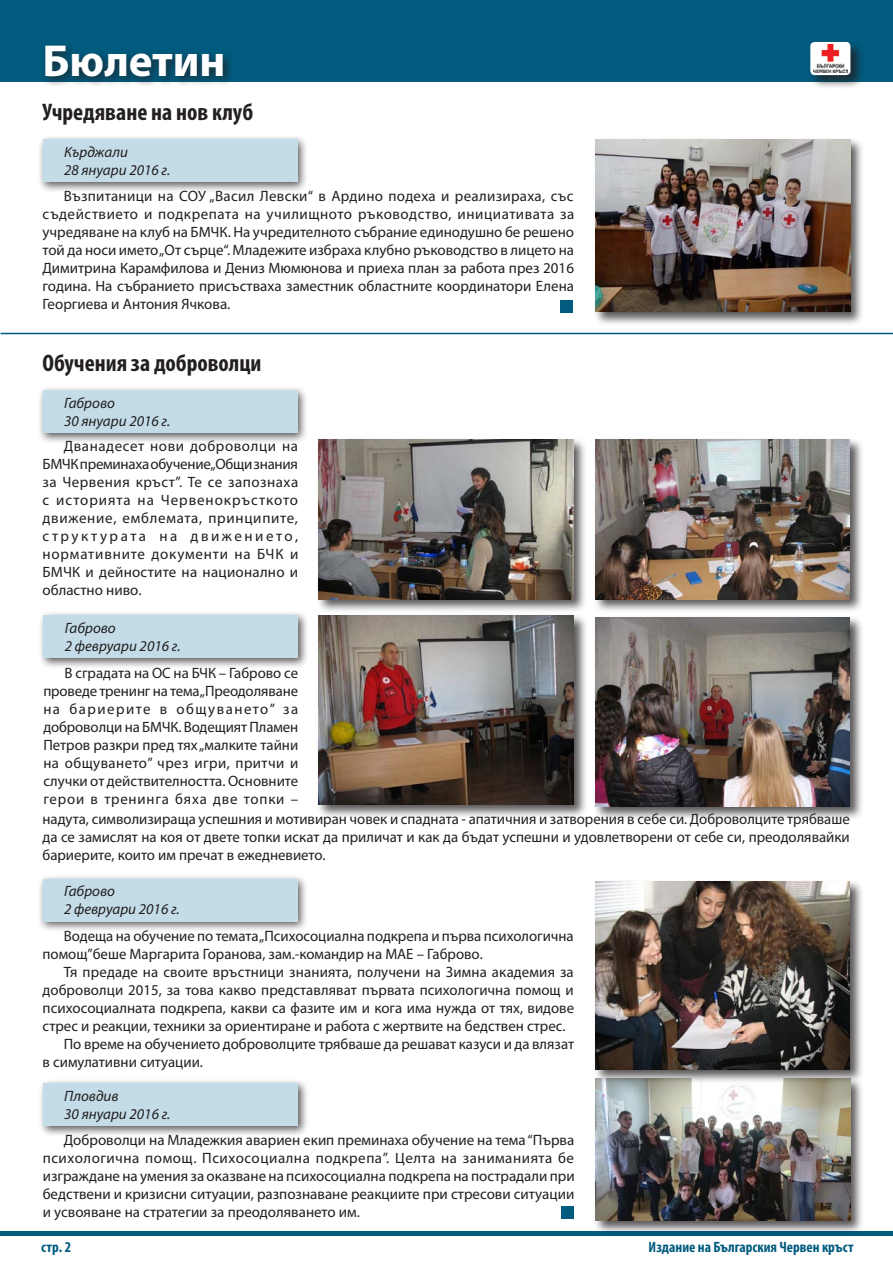
<style>
.page{position:relative;width:893px;height:1263px;background:#fff}
.page>*{position:absolute;margin:0;border:0;box-sizing:border-box;transform-origin:0 0}
.Bulletin_body{font:700 45px "Myriad Pro";color:#fff}
.Bulletin_body-2{font:700 condensed 24px "Myriad Pro";color:#231f20}
.Bulletin_body-3{font:15px/18px "Myriad Pro";color:#231f20;text-align:justify}
.Bulletin_body-4{font:italic 15px "Myriad Pro";color:#231f20}
.Bulletin_body-5{font:700 condensed 15px "Myriad Pro";color:#005b7f}
</style>
<div class="page">
<div style="left:0;top:0;width:893px;height:82px;background:#005b7f"></div>
<div style="left:808px;top:40px;width:57px;height:49px;background:#231f20;opacity:.75"></div>
<div style="left:810px;top:42px;width:40px;height:33px;background:#fff;border-radius:4px"></div>
<img style="left:813px;top:44px;width:34px;height:29px">
<div style="left:40px;top:41px;width:194px;height:47px;background:#231f20;opacity:.75"></div>
<hr style="left:0;top:1232px;width:893px;height:4px;background:#005b7f">
<hr style="left:1px;top:333px;width:892px;height:1px;background:#005b7f">
<div style="left:38px;top:134px;width:271px;height:59px;background:#231f20;opacity:.75"></div>
<div style="left:43px;top:140px;width:254px;height:42px;background:#c3dce8"></div>
<div style="left:593px;top:137px;width:271px;height:189px;background:#231f20;opacity:.75"></div>
<img style="left:596px;top:140px;width:254px;height:172px">
<div style="left:561px;top:300px;width:12px;height:12px;background:#005b7f"></div>
<div style="left:38px;top:1078px;width:271px;height:59px;background:#231f20;opacity:.75"></div>
<div style="left:43px;top:1084px;width:255px;height:42px;background:#c3dce8"></div>
<div style="left:594px;top:1076px;width:271px;height:158px;background:#231f20;opacity:.75"></div>
<img style="left:596px;top:1084px;width:254px;height:136px">
<div style="left:38px;top:385px;width:271px;height:59px;background:#231f20;opacity:.75"></div>
<div style="left:43px;top:390px;width:254px;height:43px;background:#c3dce8"></div>
<div style="left:593px;top:437px;width:271px;height:176px;background:#231f20;opacity:.75"></div>
<img style="left:595px;top:440px;width:255px;height:159px">
<div style="left:562px;top:1207px;width:12px;height:12px;background:#005b7f"></div>
<div style="left:38px;top:874px;width:271px;height:58px;background:#231f20;opacity:.75"></div>
<div style="left:43px;top:879px;width:254px;height:42px;background:#c3dce8"></div>
<div style="left:593px;top:879px;width:271px;height:205px;background:#231f20;opacity:.75"></div>
<img style="left:595px;top:881px;width:255px;height:189px">
<div style="left:38px;top:610px;width:271px;height:59px;background:#231f20;opacity:.75"></div>
<div style="left:44px;top:616px;width:254px;height:42px;background:#c3dce8"></div>
<div style="left:593px;top:616px;width:271px;height:205px;background:#231f20;opacity:.75"></div>
<img style="left:595px;top:618px;width:255px;height:189px">
<div style="left:317px;top:613px;width:271px;height:206px;background:#231f20;opacity:.75"></div>
<img style="left:319px;top:616px;width:254px;height:188px">
<div style="left:316px;top:437px;width:271px;height:176px;background:#231f20;opacity:.75"></div>
<img style="left:319px;top:440px;width:254px;height:159px">
<p class="Bulletin_body" style="left:43px;top:32px;width:185px">Бюлетин</p>
<p class="Bulletin_body-2" style="left:43px;top:97px;width:212px">Учредяване на нов клуб</p>
<p class="Bulletin_body-4" style="left:64px;top:142px;width:65px">Кърджали</p>
<p class="Bulletin_body-4" style="left:64px;top:160px;width:108px">28 януари 2016 г.</p>
<p class="Bulletin_body-3" style="left:43px;top:187px;width:533px;text-indent:21px">Възпитаници на СОУ „Васил Левски“ в Ардино подеха и реализираха, със съдействието и подкрепата на училищното ръководство, инициативата за учредяване на клуб на БМЧК. На учредителното събрание единодушно бе решено той да носи името „От сърце“. Младежите избраха клубно ръководство в лицето на Димитрина Карамфилова и Дениз Мюмюнова и приеха план за работа през 2016 година. На събранието присъстваха заместник областните координатори Елена Георгиева и Антония Ячкова.</p>
<p class="Bulletin_body-2" style="left:43px;top:348px;width:221px">Обучения за доброволци</p>
<p class="Bulletin_body-4" style="left:64px;top:393px;width:52px">Габрово</p>
<p class="Bulletin_body-4" style="left:64px;top:411px;width:108px">30 януари 2016 г.</p>
<p class="Bulletin_body-3" style="left:43px;top:437px;width:257px;text-indent:21px">Дванадесет нови доброволци на БМЧК преминаха обучение „Общи знания за Червения кръст”. Те се запознаха с историята на Червенокръсткото движение, емблемата, принципите, структурата на движението, нормативните документи на БЧК и БМЧК и дейностите на национално и областно ниво.</p>
<p class="Bulletin_body-4" style="left:65px;top:619px;width:52px">Габрово</p>
<p class="Bulletin_body-4" style="left:65px;top:637px;width:117px">2 февруари 2016 г.</p>
<p class="Bulletin_body-3" style="left:43px;top:663px;width:256px;text-indent:21px">В сградата на ОС на БЧК – Габрово се проведе тренинг на тема „Преодоляване на бариерите в общуването” за доброволци на БМЧК. Водещият Пламен Петров разкри пред тях „малките тайни на общуването” чрез игри, притчи и случки от действителността. Основните герои в тренинга бяха две топки –</p>
<p class="Bulletin_body-3" style="left:43px;top:809px;width:809px">надута, символизираща успешния и мотивиран човек и спадната - апатичния и затворения в себе си. Доброволците трябваше да се замислят на коя от двете топки искат да приличат и как да бъдат успешни и удовлетворени от себе си, преодолявайки бариерите, които им пречат в ежедневието.</p>
<p class="Bulletin_body-4" style="left:64px;top:882px;width:52px">Габрово</p>
<p class="Bulletin_body-4" style="left:64px;top:900px;width:117px">2 февруари 2016 г.</p>
<p class="Bulletin_body-3" style="left:43px;top:926px;width:533px;text-indent:21px">Водеща на обучение по темата „Психосоциална подкрепа и първа психологична помощ”беше Маргарита Горанова, зам.-командир на МАЕ – Габрово.</p>
<p class="Bulletin_body-3" style="left:43px;top:962px;width:533px;text-indent:21px">Тя предаде на своите връстници знанията, получени на Зимна академия за доброволци 2015, за това какво представляват първата психологична помощ и психосоциалната подкрепа, какви са фазите им и кога има нужда от тях, видове стрес и реакции, техники за ориентиране и работа с жертвите на бедствен стрес.</p>
<p class="Bulletin_body-3" style="left:43px;top:1034px;width:533px;text-indent:21px">По време на обучението доброволците трябваше да решават казуси и да влязат в симулативни ситуации.</p>
<p class="Bulletin_body-4" style="left:64px;top:1087px;width:56px">Пловдив</p>
<p class="Bulletin_body-4" style="left:64px;top:1105px;width:108px">30 януари 2016 г.</p>
<p class="Bulletin_body-3" style="left:43px;top:1131px;width:533px;text-indent:21px">Доброволци на Младежкия авариен екип преминаха обучение на тема “Първа психологична помощ. Психосоциална подкрепа”. Целта на заниманията бе изграждане на умения за оказване на психосоциална подкрепа на пострадали при бедствени и кризисни ситуации, разпознаване реакциите при стресови ситуации и усвояване на стратегии за преодоляването им.</p>
<p class="Bulletin_body-5" style="left:41px;top:1238px;width:31px">стр. 2</p>
<p class="Bulletin_body-5" style="left:649px;top:1237px;width:207px">Издание на Българския Червен кръст</p>
</div>
